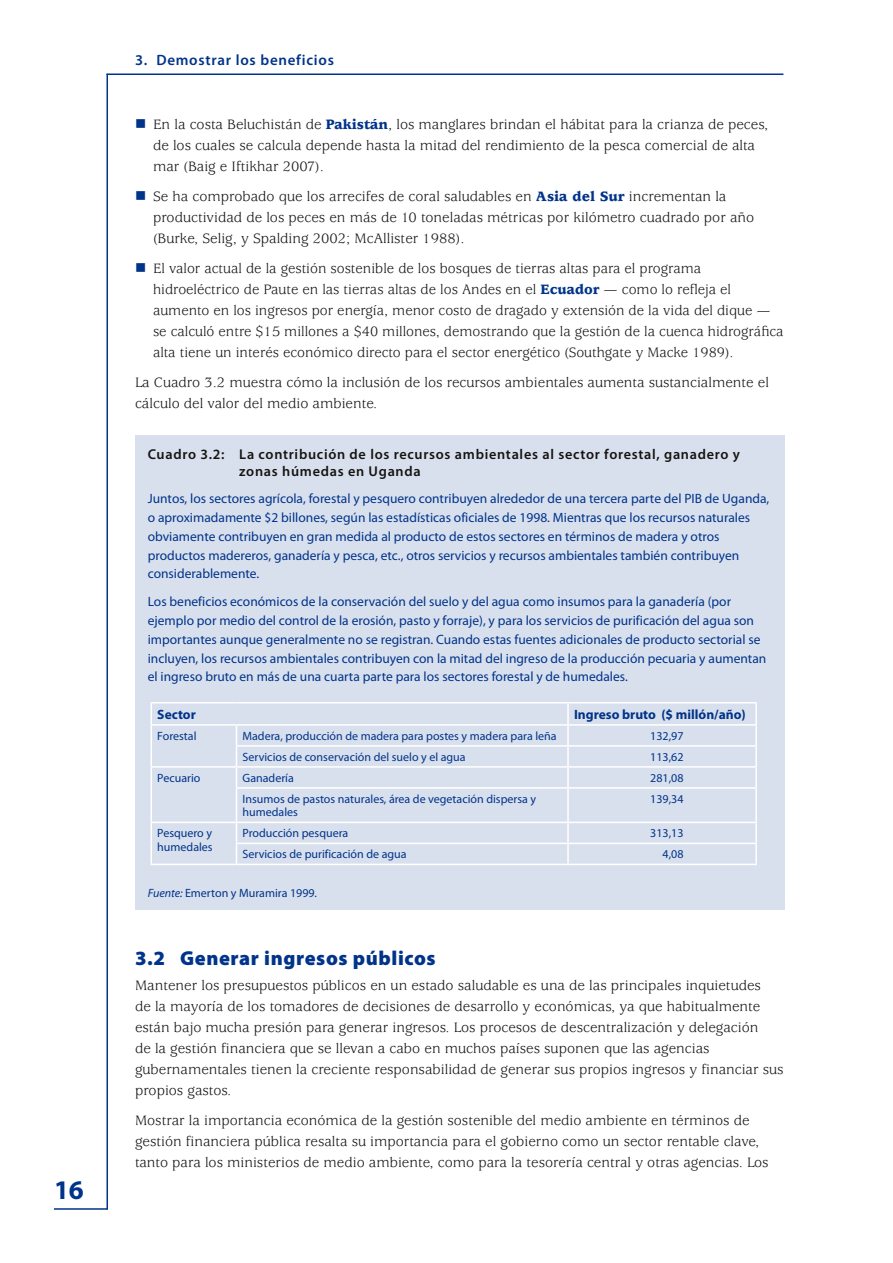
<style>
.page{position:relative;width:893px;height:1263px;background:#fff}
.page>*{position:absolute;margin:0;border:0;box-sizing:border-box;transform-origin:0 0}
.t1{font:700 27px "Myriad Pro";color:#00338a}
.t2{font:900 20.25px "Myriad Pro";letter-spacing:.03em;color:#00338a}
.t3{font:15px/21px "Usherwood";color:#151412}
.t4{font:600 15px "Myriad Pro";letter-spacing:.05em;color:#00338a}
.t5{font:600 14.25px/17.1px "Myriad Pro";letter-spacing:.05em;color:#151412}
.t6{font:13.5px/18.8px "Myriad Pro";color:#00338a}
.t7{font:700 13.5px "Myriad Pro";color:#00338a}
.t8{font:12px/13.5px "Myriad Pro";color:#00338a}
.s1{font-weight:900;color:#00338a}
.s2{font-style:italic}
</style>
<div class="page">
<hr style="left:106px;top:74px;width:2px;height:1135px;background:#00338a">
<hr style="left:55px;top:1208px;width:51px;height:2px;background:#00338a">
<hr style="left:106px;top:73px;width:677px;height:2px;background:#00338a">
<div style="left:135px;top:435px;width:650px;height:475px;background:#d9e0ed"></div>
<hr style="left:151px;top:702px;width:85px;height:1px;background:#fff">
<hr style="left:236px;top:702px;width:332px;height:1px;background:#fff">
<hr style="left:568px;top:702px;width:189px;height:1px;background:#fff">
<hr style="left:151px;top:724px;width:85px;height:2px;background:#fff">
<hr style="left:236px;top:724px;width:332px;height:2px;background:#fff">
<hr style="left:568px;top:724px;width:189px;height:2px;background:#fff">
<hr style="left:236px;top:745px;width:332px;height:2px;background:#fff">
<hr style="left:568px;top:745px;width:189px;height:2px;background:#fff">
<hr style="left:151px;top:766px;width:85px;height:2px;background:#fff">
<hr style="left:236px;top:766px;width:332px;height:2px;background:#fff">
<hr style="left:568px;top:766px;width:189px;height:2px;background:#fff">
<hr style="left:236px;top:787px;width:332px;height:2px;background:#fff">
<hr style="left:568px;top:787px;width:189px;height:2px;background:#fff">
<hr style="left:151px;top:822px;width:85px;height:1px;background:#fff">
<hr style="left:236px;top:822px;width:332px;height:1px;background:#fff">
<hr style="left:568px;top:822px;width:189px;height:1px;background:#fff">
<hr style="left:236px;top:843px;width:332px;height:1px;background:#fff">
<hr style="left:568px;top:843px;width:189px;height:1px;background:#fff">
<hr style="left:151px;top:864px;width:85px;height:1px;background:#fff">
<hr style="left:236px;top:864px;width:332px;height:1px;background:#fff">
<hr style="left:568px;top:864px;width:189px;height:1px;background:#fff">
<svg style="left:151px;top:703px;width:1px;height:85px"></svg>
<hr style="left:151px;top:788px;width:1px;height:34px;background:#fff">
<svg style="left:151px;top:823px;width:1px;height:41px"></svg>
<hr style="left:567px;top:703px;width:2px;height:21px;background:#fff">
<hr style="left:755px;top:703px;width:2px;height:21px;background:#fff">
<svg style="left:236px;top:726px;width:1px;height:61px"></svg>
<svg style="left:567px;top:726px;width:2px;height:61px"></svg>
<svg style="left:755px;top:726px;width:2px;height:61px"></svg>
<hr style="left:236px;top:789px;width:1px;height:33px;background:#fff">
<hr style="left:567px;top:789px;width:2px;height:33px;background:#fff">
<hr style="left:755px;top:789px;width:2px;height:33px;background:#fff">
<hr style="left:567px;top:823px;width:2px;height:20px;background:#fff">
<hr style="left:755px;top:823px;width:2px;height:20px;background:#fff">
<svg style="left:236px;top:823px;width:1px;height:41px"></svg>
<hr style="left:567px;top:844px;width:2px;height:20px;background:#fff">
<hr style="left:755px;top:844px;width:2px;height:20px;background:#fff">
<h1 class="t1" style="left:54px;top:1173px;width:31px">16</h1>
<p class="t4" style="left:135px;top:51px;width:200px">3. Demostrar los beneficios</p>
<p class="t3" style="left:153px;top:114px;width:617px">En la costa Beluchistán de <span class="s1">Pakistán</span>, los manglares brindan el hábitat para la crianza de peces, de los cuales se calcula depende hasta la mitad del rendimiento de la pesca comercial de alta mar (Baig e Iftikhar 2007).</p>
<p class="t3" style="left:153px;top:186px;width:603px">Se ha comprobado que los arrecifes de coral saludables en <span class="s1">Asia del Sur</span> incrementan la productividad de los peces en más de 10 toneladas métricas por kilómetro cuadrado por año (Burke, Selig, y Spalding 2002; McAllister 1988).</p>
<p class="t3" style="left:153px;top:258px;width:632px">El valor actual de la gestión sostenible de los bosques de tierras altas para el programa hidroeléctrico de Paute en las tierras altas de los Andes en el <span class="s1">Ecuador</span> — como lo refleja el aumento en los ingresos por energía, menor costo de dragado y extensión de la vida del dique — se calculó entre $15 millones a $40 millones, demostrando que la gestión de la cuenca hidrográfica alta tiene un interés económico directo para el sector energético (Southgate y Macke 1989).</p>
<p class="t3" style="left:135px;top:372px;width:635px">La Cuadro 3.2 muestra cómo la inclusión de los recursos ambientales aumenta sustancialmente el cálculo del valor del medio ambiente.</p>
<p class="t5" style="left:239px;top:445px;width:502px;text-indent:-91px">Cuadro 3.2: La contribución de los recursos ambientales al sector forestal, ganadero y zonas húmedas en Uganda</p>
<p class="t6" style="left:148px;top:489px;width:623px">Juntos, los sectores agrícola, forestal y pesquero contribuyen alrededor de una tercera parte del PIB de Uganda, o aproximadamente $2 billones, según las estadísticas oficiales de 1998. Mientras que los recursos naturales obviamente contribuyen en gran medida al producto de estos sectores en términos de madera y otros productos madereros, ganadería y pesca, etc., otros servicios y recursos ambientales también contribuyen considerablemente.</p>
<p class="t6" style="left:148px;top:592px;width:620px">Los beneficios económicos de la conservación del suelo y del agua como insumos para la ganadería (por ejemplo por medio del control de la erosión, pasto y forraje), y para los servicios de purificación del agua son importantes aunque generalmente no se registran. Cuando estas fuentes adicionales de producto sectorial se incluyen, los recursos ambientales contribuyen con la mitad del ingreso de la producción pecuaria y aumentan el ingreso bruto en más de una cuarta parte para los sectores forestal y de humedales.</p>
<p class="t7" style="left:157px;top:705px;width:40px">Sector</p>
<p class="t7" style="left:574px;top:705px;width:173px">Ingreso bruto ($ millón/año)</p>
<p class="t8" style="left:157px;top:729px;width:41px">Forestal</p>
<p class="t8" style="left:242px;top:729px;width:316px">Madera, producción de madera para postes y madera para leña</p>
<p class="t8" style="left:650px;top:729px;width:35px">132,97</p>
<p class="t8" style="left:242px;top:750px;width:225px">Servicios de conservación del suelo y el agua</p>
<p class="t8" style="left:650px;top:750px;width:35px">113,62</p>
<p class="t8" style="left:157px;top:771px;width:45px">Pecuario</p>
<p class="t8" style="left:242px;top:771px;width:53px">Ganadería</p>
<p class="t8" style="left:650px;top:771px;width:35px">281,08</p>
<p class="t8" style="left:242px;top:792px;width:295px">Insumos de pastos naturales, área de vegetación dispersa y humedales</p>
<p class="t8" style="left:650px;top:792px;width:35px">139,34</p>
<p class="t8" style="left:157px;top:826px;width:57px">Pesquero y humedales</p>
<p class="t8" style="left:242px;top:826px;width:107px">Producción pesquera</p>
<p class="t8" style="left:650px;top:826px;width:35px">313,13</p>
<p class="t8" style="left:242px;top:847px;width:166px">Servicios de purificación de agua</p>
<p class="t8" style="left:663px;top:847px;width:22px">4,08</p>
<p class="t8" style="left:148px;top:886px;width:171px"><span class="s2">Fuente:</span> Emerton y Muramira 1999.</p>
<h2 class="t2" style="left:135px;top:944px;width:302px">3.2 Generar ingresos públicos</h2>
<p class="t3" style="left:135px;top:976px;width:650px">Mantener los presupuestos públicos en un estado saludable es una de las principales inquietudes<br>de la mayoría de los tomadores de decisiones de desarrollo y económicas, ya que habitualmente están bajo mucha presión para generar ingresos. Los procesos de descentralización y delegación<br>de la gestión financiera que se llevan a cabo en muchos países suponen que las agencias gubernamentales tienen la creciente responsabilidad de generar sus propios ingresos y financiar sus propios gastos.</p>
<p class="t3" style="left:135px;top:1111px;width:635px">Mostrar la importancia económica de la gestión sostenible del medio ambiente en términos de gestión financiera pública resalta su importancia para el gobierno como un sector rentable clave, tanto para los ministerios de medio ambiente, como para la tesorería central y otras agencias. Los</p>
</div>
